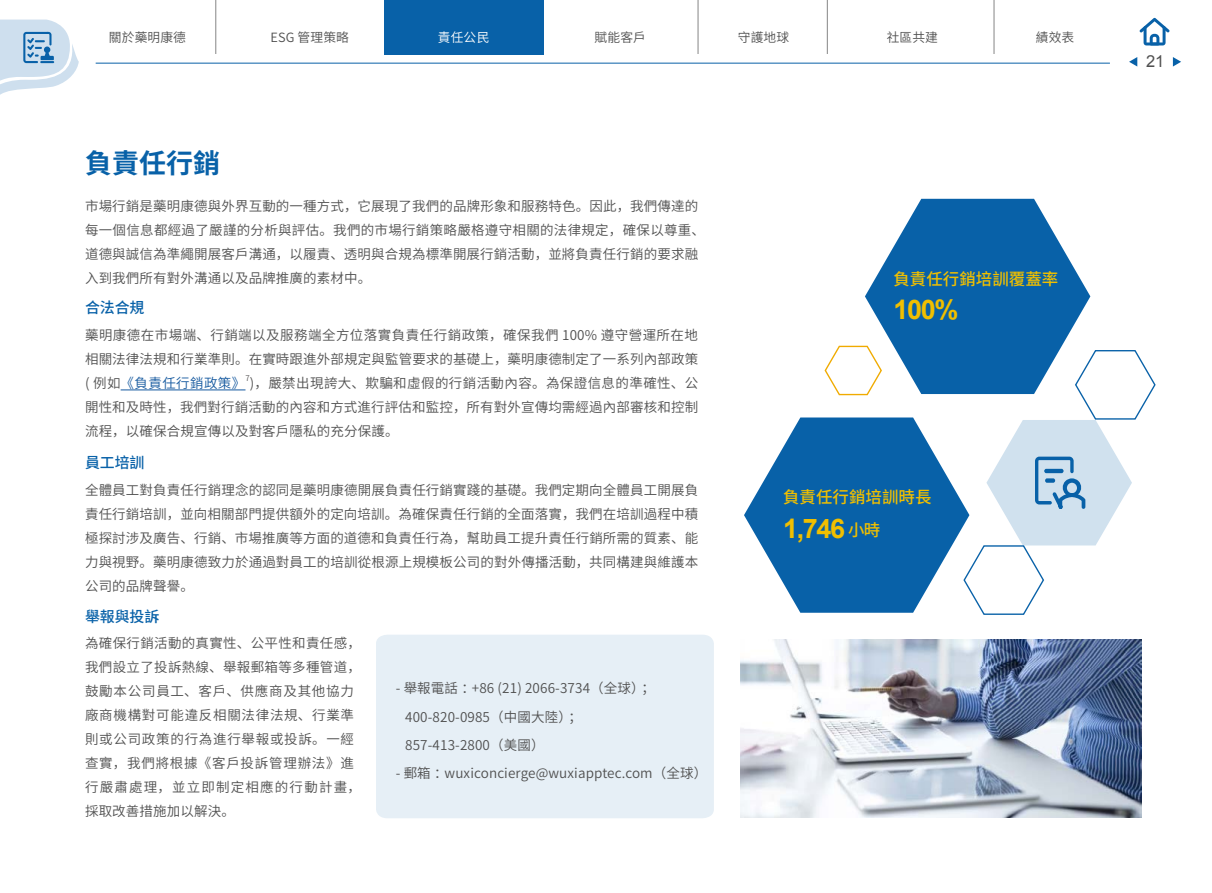
<style>
.page{position:relative;width:1212px;height:893px;background:#fff}
.page>*{position:absolute;margin:0;border:0;box-sizing:border-box;transform-origin:0 0}
.t1{font:700 27px "Arial";letter-spacing:-.05em;color:#f0bf00}
.t2{font:700 27px "Source Han Sans CN";color:#0861a8}
.t3{font:500 16.5px "Source Han Sans CN";color:#f0bf00}
.t4{font:16.5px "Arial";color:#505050}
.t5{font:500 15px "Source Han Sans CN";letter-spacing:-.01em;color:#0861a8}
.t6{font:13.5px/24px "Source Han Sans CN";letter-spacing:.01em;color:#505050}
.t7{font:13.5px/24px "Source Han Sans CN";letter-spacing:.055em;color:#505050}
.t8{font:12.75px "Source Han Sans CN";letter-spacing:.01em;color:#505050}
.t9{font:12.75px "Source Han Sans CN";color:#fff}
.t10{font:7.8px "Source Han Sans CN";color:#595757}
.s1{color:#15599f}
.s2{font-family:"Source Han Sans CN";font-weight:500;font-size:16.5px}
</style>
<div class="page">
<svg style="left:824px;top:345px;width:45px;height:51px"></svg>
<svg style="left:865px;top:199px;width:225px;height:195px;fill:#0861a8"></svg>
<svg style="left:744px;top:417px;width:218px;height:196px;fill:#0861a8"></svg>
<hr style="left:121px;top:390px;width:124px;height:1px;background:#15599f">
<img style="left:740px;top:640px;width:402px;height:178px">
<svg style="left:962px;top:349px;width:194px;height:266px"></svg>
<div style="left:376px;top:635px;width:338px;height:183px;background:#e6eff6"></div>
<hr style="left:216px;top:0;width:1px;height:54px;background:#858585">
<hr style="left:698px;top:0;width:1px;height:54px;background:#858585">
<hr style="left:827px;top:0;width:1px;height:54px;background:#858585">
<hr style="left:994px;top:0;width:1px;height:54px;background:#858585">
<svg style="left:1139px;top:18px;width:30px;height:27px"></svg>
<hr style="left:96px;top:63px;width:1014px;height:1px;background:#0861a8">
<svg style="left:1129px;top:57px;width:8px;height:10px"></svg>
<svg style="left:1173px;top:57px;width:8px;height:10px"></svg>
<svg style="left:0;top:20px;width:79px;height:75px"></svg>
<div style="left:384px;top:0;width:159px;height:54px;background:#0861a8"></div>
<p class="t8" style="left:109px;top:30px;width:79px">關於藥明康德</p>
<p class="t8" style="left:271px;top:30px;width:80px">ESG 管理策略</p>
<p class="t9" style="left:438px;top:30px;width:53px">責任公民</p>
<p class="t8" style="left:595px;top:30px;width:53px">賦能客戶</p>
<p class="t8" style="left:738px;top:30px;width:53px">守護地球</p>
<p class="t8" style="left:887px;top:30px;width:53px">社區共建</p>
<p class="t8" style="left:1036px;top:30px;width:40px">績效表</p>
<h1 class="t2" style="left:85px;top:147px;width:136px">負責任行銷</h1>
<p class="t6" style="left:85px;top:194px;width:621px">市場行銷是藥明康德與外界互動的一種方式，它展現了我們的品牌形象和服務特色。因此，我們傳達的每一個信息都經過了嚴謹的分析與評估。我們的市場行銷策略嚴格遵守相關的法律規定，確保以尊重、道德與誠信為準繩開展客戶溝通，以履責、透明與合規為標準開展行銷活動，並將負責任行銷的要求融入到我們所有對外溝通以及品牌推廣的素材中。</p>
<p class="t5" style="left:85px;top:299px;width:61px">合法合規</p>
<p class="t6" style="left:85px;top:323px;width:615px;text-align:justify">藥明康德在市場端、行銷端以及服務端全方位落實負責任行銷政策，確保我們 100% 遵守營運所在地相關法律法規和行業準則。在實時跟進外部規定與監管要求的基礎上，藥明康德制定了一系列內部政策( 例如<span class="s1">《負責任行銷政策》</span> )，嚴禁出現誇大、欺騙和虛假的行銷活動內容。為保證信息的準確性、公</p>
<p class="t10" style="left:245px;top:374px;width:6px">7</p>
<p class="t6" style="left:85px;top:395px;width:615px">開性和及時性，我們對行銷活動的內容和方式進行評估和監控，所有對外宣傳均需經過內部審核和控制流程，以確保合規宣傳以及對客戶隱私的充分保護。</p>
<p class="t5" style="left:85px;top:454px;width:61px">員工培訓</p>
<p class="t6" style="left:85px;top:478px;width:615px;text-align:justify">全體員工對負責任行銷理念的認同是藥明康德開展負責任行銷實踐的基礎。我們定期向全體員工開展負責任行銷培訓，並向相關部門提供額外的定向培訓。為確保責任行銷的全面落實，我們在培訓過程中積極探討涉及廣告、行銷、市場推廣等方面的道德和負責任行為，幫助員工提升責任行銷所需的質素、能力與視野。藥明康德致力於通過對員工的培訓從根源上規模板公司的對外傳播活動，共同構建與維護本公司的品牌聲譽。</p>
<p class="t5" style="left:85px;top:608px;width:76px">舉報與投訴</p>
<p class="t7" style="left:85px;top:631px;width:277px">為確保行銷活動的真實性、公平性和責任感，我們設立了投訴熱線、舉報郵箱等多種管道，鼓勵本公司員工、客戶、供應商及其他協力廠商機構對可能違反相關法律法規、行業準則或公司政策的行為進行舉報或投訴。一經查實，我們將根據《客戶投訴管理辦法》進行嚴肅處理，並立即制定相應的行動計畫，採取改善措施加以解決。</p>
<p class="t6" style="left:405px;top:675px;width:251px;line-height:28.2px;text-indent:-9px">- 舉報電話：+86 (21) 2066-3734（全球）；<br>400-820-0985（中國大陸）；<br>857-413-2800（美國）</p>
<p class="t6" style="left:396px;top:761px;width:313px">- 郵箱：wuxiconcierge@wuxiapptec.com（全球）</p>
<p class="t3" style="left:893px;top:270px;width:166px">負責任行銷培訓覆蓋率</p>
<h1 class="t1" style="left:893px;top:291px;width:66px">100%</h1>
<p class="t3" style="left:783px;top:488px;width:150px">負責任行銷培訓時長</p>
<h1 class="t1" style="left:783px;top:510px;width:99px">1,746 <span class="s2">小時</span></h1>
<p class="t4" style="left:1146px;top:50px;width:20px">21</p>
</div>
